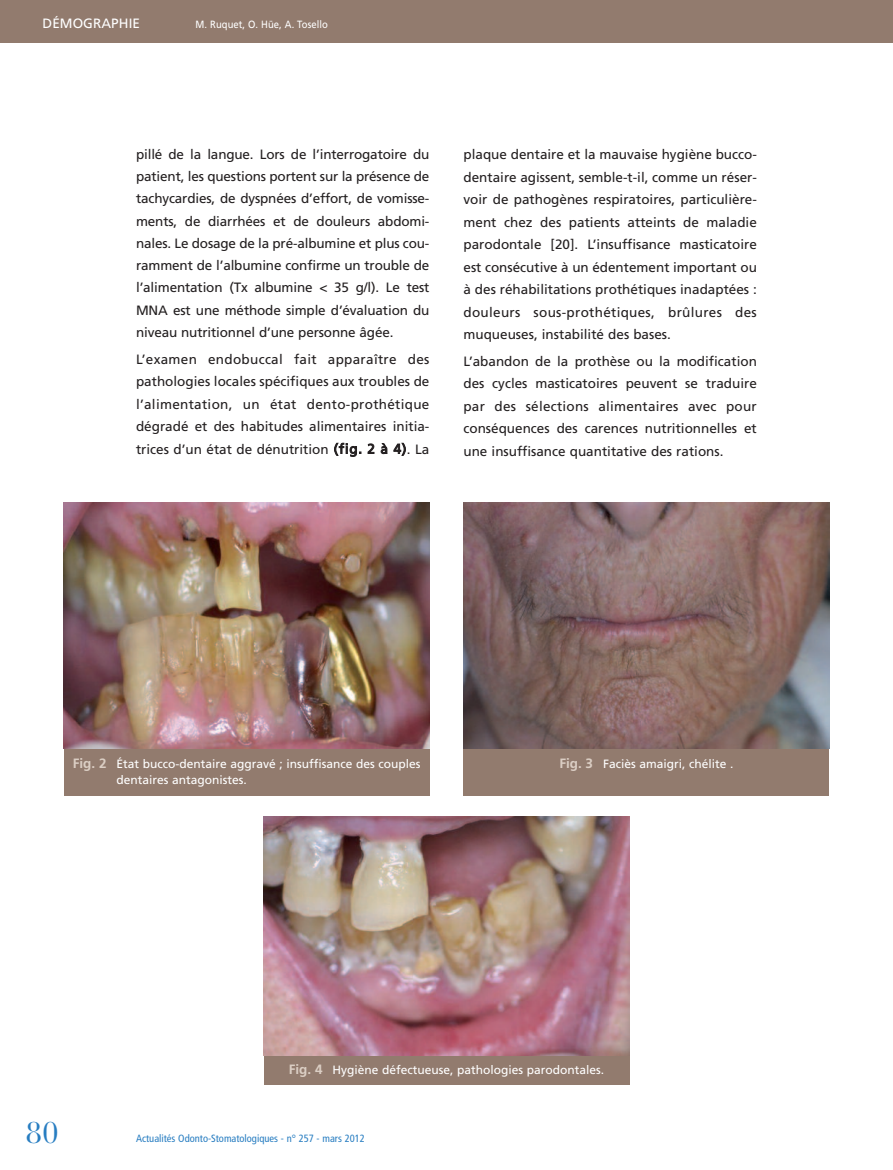
<style>
.page{position:relative;width:893px;height:1170px;background:#fff}
.page>*{position:absolute;margin:0;border:0;box-sizing:border-box;transform-origin:0 0}
.t1{font:30px "Bauer Bodoni";color:#277dc1}
.t2{font:13.5px/22.5px "Frutiger";color:#231f20;text-align:justify}
.t3{font:13.5px "Frutiger";letter-spacing:.005em;color:#fff}
.t4{font:12px/16.5px "Frutiger";color:#fff}
.t5{font:condensed 10.5px "Frutiger";color:#277dc1}
.t6{font:10.5px "Frutiger";letter-spacing:.005em;color:#fff;scale:.9 1}
.s1{font-weight:700;font-size:13.5px;color:#dbcec4}
</style>
<div class="page">
<div style="left:0;top:0;width:893px;height:43px;background:#927b6e"></div>
<div style="left:64px;top:740px;width:365px;height:55px;background:#927b6e"></div>
<img style="left:64px;top:502px;width:365px;height:246px">
<div style="left:463px;top:740px;width:366px;height:55px;background:#927b6e"></div>
<img style="left:463px;top:502px;width:366px;height:246px">
<div style="left:264px;top:1046px;width:365px;height:38px;background:#927b6e"></div>
<img style="left:264px;top:816px;width:365px;height:238px">
<p class="t3" style="left:43px;top:18px;width:99px">DÉMOGRAPHIE</p>
<p class="t6" style="left:196px;top:20px;width:148px">M. Ruquet, O. Hüe, A. Tosello</p>
<p class="t2" style="left:136px;top:144px;width:295px">pillé de la langue. Lors de l’interrogatoire du patient, les questions portent sur la présence de tachycardies, de dyspnées d’effort, de vomisse&shy;ments, de diarrhées et de douleurs abdomi&shy;nales. Le dosage de la pré-albumine et plus cou&shy;ramment de l’albumine confirme un trouble de l’alimentation (Tx albumine &lt; 35 g/l). Le test MNA est une méthode simple d’évaluation du niveau nutritionnel d’une personne âgée.</p>
<p class="t2" style="left:136px;top:348px;width:295px">L’examen endobuccal fait apparaître des pathologies locales spécifiques aux troubles de l’alimentation, un état dento-prothétique dégradé et des habitudes alimentaires initia&shy;trices d’un état de dénutrition (fig. 2 à 4). La</p>
<p class="t2" style="left:463px;top:144px;width:295px">plaque dentaire et la mauvaise hygiène bucco&shy;dentaire agissent, semble-t-il, comme un réser&shy;voir de pathogènes respiratoires, particulière&shy;ment chez des patients atteints de maladie parodontale [20]. L’insuffisance masticatoire est consécutive à un édentement important ou à des réhabilitations prothétiques inadaptées : douleurs sous-prothétiques, brûlures des muqueuses, instabilité des bases.</p>
<p class="t2" style="left:463px;top:351px;width:295px">L’abandon de la prothèse ou la modification des cycles masticatoires peuvent se traduire par des sélections alimentaires avec pour conséquences des carences nutritionnelles et une insuffisance quantitative des rations.</p>
<p class="t4" style="left:116px;top:756px;width:305px;text-indent:-44px"><span class="s1">Fig. 2</span> État bucco-dentaire aggravé ; insuffisance des couples dentaires antagonistes.</p>
<p class="t4" style="left:559px;top:756px;width:176px"><span class="s1">Fig. 3</span> Faciès amaigri, chélite .</p>
<h1 class="t1" style="left:26px;top:1121px;width:35px">80</h1>
<p class="t4" style="left:289px;top:1062px;width:317px"><span class="s1">Fig. 4</span> Hygiène défectueuse, pathologies parodontales.</p>
<p class="t5" style="left:136px;top:1134px;width:230px">Actualités Odonto-Stomatologiques - n° 257 - mars 2012</p>
</div>
